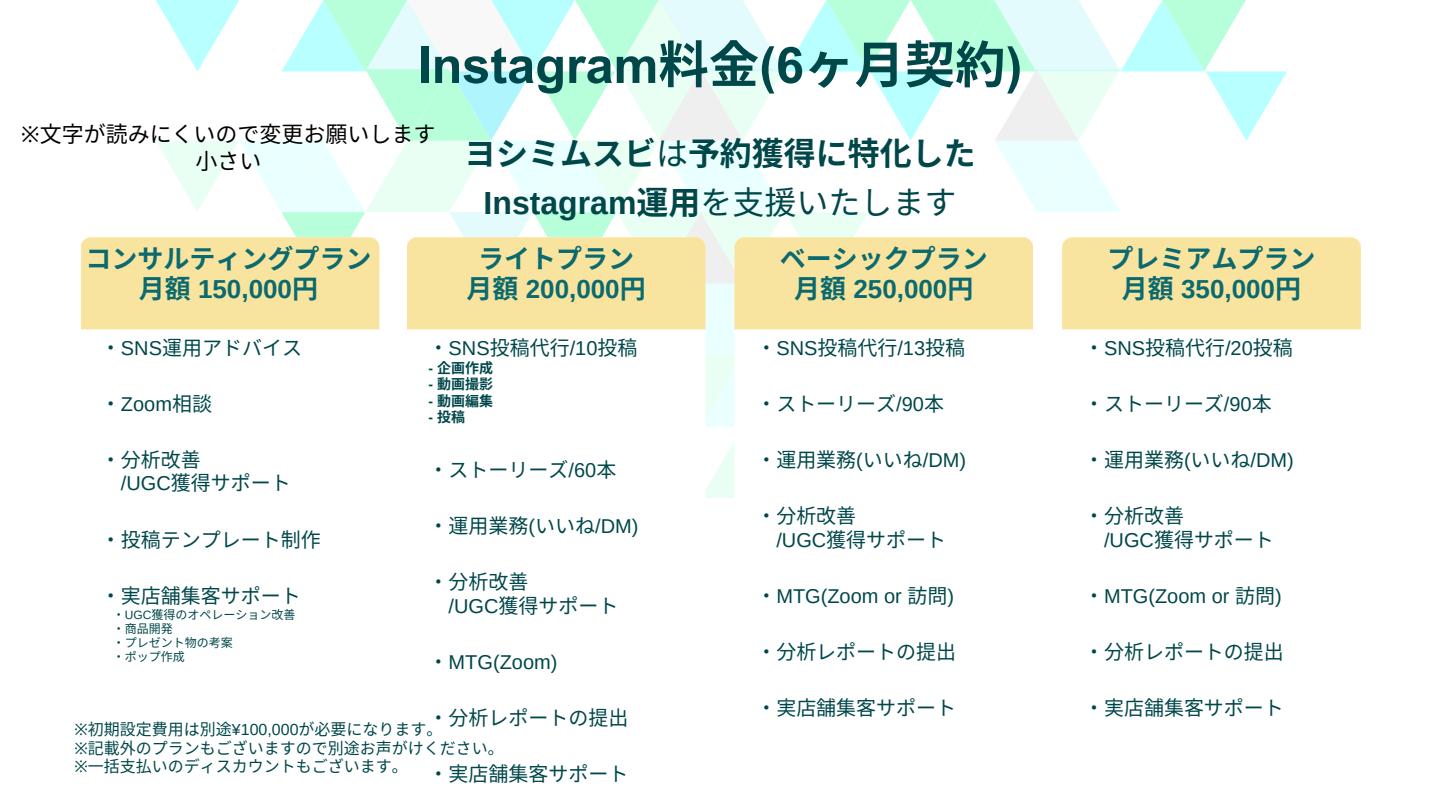
<style>
.page{position:relative;width:1440px;height:810px;background:#fff}
.page>*{position:absolute;margin:0;border:0;box-sizing:border-box;transform-origin:0 0}
.t1{font:700 50.4px "Arial MT Pro";color:#00474a}
.t2{font:700 32px/49.5px "Noto Sans CJ Ksc";color:#00474a;text-align:center}
.t3{font:700 26px/30.8px "Noto Sans CJ Ksc";color:#0b6a6f;text-align:center}
.t4{font:22px/26.2px "Noto Sans CJ Ksc";color:#000;text-align:center}
.t5{font:20px/23.2px "Noto Sans CJ Ksc";color:#00474a}
.t6{font:20px "Arimo";color:#00474a}
.t7{font:16px/18.8px "Noto Sans CJ Ksc";color:#00474a}
.t8{font:700 14px "Noto Sans CJ Ksc";color:#00474a}
.t9{font:12px "Noto Sans CJ Ksc";color:#00474a}
.s1{font-family:"Noto Sans CJ Ksc"}
.s2{font-family:"Noto Sans"}
.s3{font-weight:400}
.s4{font-family:"Arimo"}
</style>
<div class="page">
<svg style="left:449px;top:141px;width:42px;height:70px;fill:#eefff6"></svg>
<svg style="left:492px;top:141px;width:41px;height:70px;fill:#eaffff"></svg>
<div style="left:533px;top:141px;width:84px;height:71px;background:#eaffff"></div>
<div style="left:365px;top:141px;width:84px;height:71px;background:linear-gradient(to right,#fafffc,#e5fff1)"></div>
<div style="left:575px;top:141px;width:84px;height:71px;background:linear-gradient(to right,#e4fff9,#fafffa)"></div>
<svg style="left:659px;top:141px;width:42px;height:71px;fill:#f1ffff"></svg>
<div style="left:701px;top:141px;width:84px;height:71px;background:linear-gradient(to right,#e4ffff,#faffff)"></div>
<div style="left:701px;top:69px;width:84px;height:72px;background:#f6fffa"></div>
<svg style="left:743px;top:1px;width:41px;height:70px;fill:#e6fcfe"></svg>
<svg style="left:156px;top:0;width:587px;height:141px"></svg>
<div style="left:701px;top:284px;width:84px;height:71px;background:#eaffff"></div>
<div style="left:701px;top:355px;width:84px;height:72px;background:#eafff4"></div>
<div style="left:156px;top:141px;width:83px;height:71px;background:linear-gradient(to right,#f4fff9,#f4fff9)"></div>
<svg style="left:240px;top:141px;width:41px;height:70px;fill:#edffff"></svg>
<div style="left:281px;top:141px;width:84px;height:71px;background:linear-gradient(to right,#e5ffff,#f9ffff)"></div>
<svg style="left:706px;top:442px;width:28px;height:56px;fill:#eafff4"></svg>
<svg style="left:995px;top:141px;width:42px;height:71px;fill:#eff"></svg>
<div style="left:1037px;top:141px;width:83px;height:71px;background:linear-gradient(to right,#e5ffff,#f9ffff)"></div>
<svg style="left:785px;top:0;width:252px;height:141px"></svg>
<div style="left:1037px;top:69px;width:84px;height:72px;background:linear-gradient(to right,#e8f3ed,#f9fffe)"></div>
<svg style="left:995px;top:0;width:42px;height:71px;background:#cefced"></svg>
<svg style="left:1037px;top:0;width:83px;height:71px;fill:#e4fbfe"></svg>
<svg style="left:1120px;top:0;width:168px;height:141px"></svg>
<div style="left:407px;top:237px;width:299px;height:463px;background:#fff;border-radius:16px"></div>
<div style="left:734px;top:237px;width:299px;height:463px;background:#fff;border-radius:16px"></div>
<div style="left:1062px;top:237px;width:299px;height:92px;background:#f9e49f"></div>
<svg style="left:407px;top:212px;width:626px;height:117px;background:#f5eab5"></svg>
<svg style="left:81px;top:212px;width:298px;height:117px"></svg>
<h1 class="t1" style="left:418px;top:46px;width:606px">Instagram<span class="s1">料金</span>(6<span class="s1">ヶ月契約</span>)</h1>
<h6 class="t4" style="left:21px;top:120px;width:416px"><span class="s2">※</span>文字が読みにくいので変更お願いします小さい</h6>
<h5 class="t2" style="left:464px;top:127px;width:513px">ヨシミムスビ<span class="s3">は</span>予約獲得に特化した<br><span class="s4">Instagram</span>運用<span class="s3">を支援いたします</span></h5>
<h4 class="t3" style="left:85px;top:241px;width:287px">コンサルティングプラン月額 <span class="s4">150,000</span>円</h4>
<h5 class="t3" style="left:467px;top:241px;width:181px">ライトプラン月額 <span class="s4">200,000</span>円</h5>
<h4 class="t3" style="left:780px;top:241px;width:209px">ベーシックプラン月額 <span class="s4">250,000</span>円</h4>
<h4 class="t3" style="left:1108px;top:241px;width:209px">プレミアムプラン月額 <span class="s4">350,000</span>円</h4>
<h5 class="t5" style="left:429px;top:335px;width:208px">・<span class="s4">SNS</span>投稿代行<span class="s4">/10</span>投稿</h5>
<h5 class="t8" style="left:429px;top:356px;width:66px"><span class="s4">-</span> 企画作成</h5>
<h5 class="t8" style="left:429px;top:373px;width:65px"><span class="s4">-</span> 動画撮影</h5>
<h5 class="t8" style="left:429px;top:389px;width:65px"><span class="s4">-</span> 動画編集</h5>
<h5 class="t8" style="left:429px;top:406px;width:37px"><span class="s4">-</span> 投稿</h5>
<h5 class="t5" style="left:429px;top:457px;width:188px">・ストーリーズ<span class="s4">/60</span>本</h5>
<h5 class="t5" style="left:429px;top:513px;width:211px">・運用業務<span class="s4">(</span>いいね<span class="s4">/DM)</span></h5>
<h4 class="t5" style="left:449px;top:569px;width:171px;text-indent:-20px">・分析改善<br><span class="s4">/UGC</span>獲得サポート</h4>
<h5 class="t6" style="left:429px;top:651px;width:130px"><span class="s1">・</span>MTG(Zoom)</h5>
<h4 class="t5" style="left:429px;top:705px;width:197px">・分析レポートの提出</h4>
<h4 class="t5" style="left:429px;top:761px;width:201px">・実店舗集客サポート</h4>
<h5 class="t5" style="left:756px;top:335px;width:208px">・<span class="s4">SNS</span>投稿代行<span class="s4">/13</span>投稿</h5>
<h5 class="t5" style="left:756px;top:391px;width:188px">・ストーリーズ<span class="s4">/90</span>本</h5>
<h5 class="t5" style="left:756px;top:447px;width:211px">・運用業務<span class="s4">(</span>いいね<span class="s4">/DM)</span></h5>
<h4 class="t5" style="left:776px;top:503px;width:171px;text-indent:-20px">・分析改善<br><span class="s4">/UGC</span>獲得サポート</h4>
<h5 class="t6" style="left:756px;top:585px;width:199px"><span class="s1">・</span>MTG(Zoom or <span class="s1">訪問</span>)</h5>
<h4 class="t5" style="left:756px;top:639px;width:197px">・分析レポートの提出</h4>
<h4 class="t5" style="left:756px;top:695px;width:201px">・実店舗集客サポート</h4>
<h5 class="t5" style="left:1084px;top:335px;width:208px">・<span class="s4">SNS</span>投稿代行<span class="s4">/20</span>投稿</h5>
<h5 class="t5" style="left:1084px;top:391px;width:188px">・ストーリーズ<span class="s4">/90</span>本</h5>
<h5 class="t5" style="left:1084px;top:447px;width:211px">・運用業務<span class="s4">(</span>いいね<span class="s4">/DM)</span></h5>
<h3 class="t5" style="left:1104px;top:503px;width:171px;text-indent:-20px">・分析改善<br><span class="s4">/UGC</span>獲得サポート</h3>
<h3 class="t6" style="left:1084px;top:585px;width:199px"><span class="s1">・</span>MTG(Zoom or <span class="s1">訪問</span>)</h3>
<h3 class="t5" style="left:1084px;top:639px;width:197px">・分析レポートの提出</h3>
<h3 class="t5" style="left:1084px;top:695px;width:201px">・実店舗集客サポート</h3>
<h2 class="t5" style="left:101px;top:335px;width:203px">・<span class="s4">SNS</span>運用アドバイス</h2>
<h4 class="t6" style="left:101px;top:393px;width:111px"><span class="s1">・</span>Zoom<span class="s1">相談</span></h4>
<h5 class="t5" style="left:121px;top:447px;width:171px;text-indent:-20px">・分析改善<br><span class="s4">/UGC</span>獲得サポート</h5>
<h4 class="t5" style="left:101px;top:527px;width:221px">・投稿テンプレート制作</h4>
<h5 class="t5" style="left:101px;top:583px;width:201px">・実店舗集客サポート</h5>
<p class="t9" style="left:113px;top:605px;width:183px">・<span class="s4">UGC</span>獲得のオペレーション改善</p>
<p class="t9" style="left:113px;top:619px;width:62px">・商品開発</p>
<p class="t9" style="left:113px;top:633px;width:121px">・プレゼント物の考案</p>
<p class="t9" style="left:113px;top:647px;width:74px">・ポップ作成</p>
<p class="t7" style="left:75px;top:719px;width:431px"><span class="s2">※</span>初期設定費用は別途<span class="s4">¥100,000</span>が必要になります。<br><span class="s2">※</span>記載外のプランもございますので別途お声がけください。<span class="s2">※</span>一括支払いのディスカウントもございます。</p>
</div>
